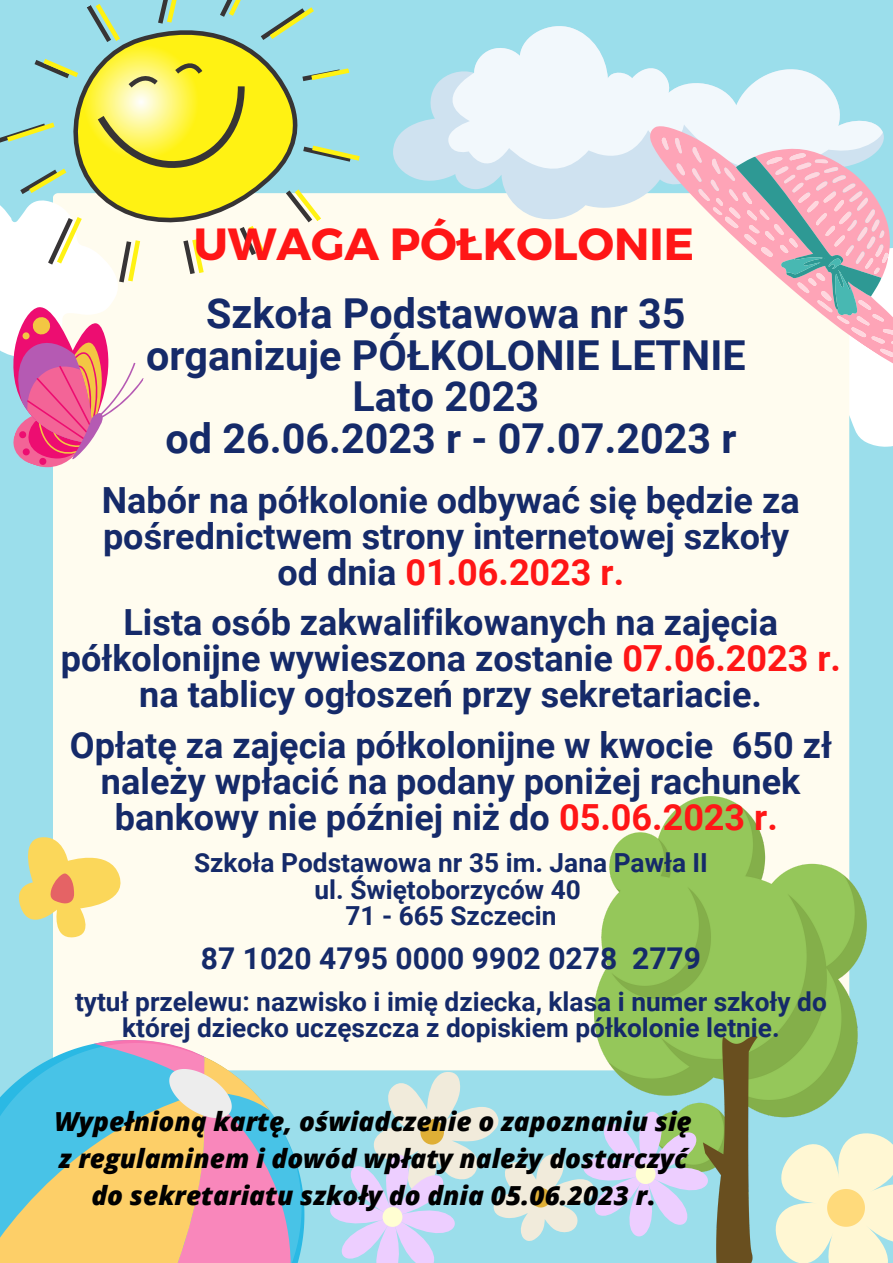
<style>
.page{position:relative;width:893px;height:1263px;background:#9bdeeb}
.page>*{position:absolute;margin:0;border:0;box-sizing:border-box;transform-origin:0 0}
.t1{font:700 45px "Montserrat";color:#ff1616}
.t2{font:700 41.25px "Roboto";color:#152a69}
.t3{font:700 36px/36px "Roboto";color:#152a69;text-align:center}
.t4{font:700 36px "Roboto";color:#ff1616}
.t5{font:700 30px "Roboto";color:#152a69}
.t6{font:700 26.25px/26.5px "Roboto";color:#152a69;text-align:center}
.t7{font:italic 800 26.25px/36.6px "Open Sans";color:#000;text-align:center}
.s1{color:#152a69}
.s2{color:#ff1616}
.s3{font-style:normal}
</style>
<div class="page">
<div style="left:53px;top:193px;width:796px;height:877px;background:#fffcef;border-radius:5px"></div>
<img style="left:594px;top:796px;width:273px;height:274px">
<svg style="left:392px;top:120px;width:225px;height:100px"></svg>
<svg style="left:428px;top:26px;width:412px;height:167px"></svg>
<svg style="left:617px;top:114px;width:252px;height:93px;background:#e1ecf3"></svg>
<svg style="left:658px;top:122px;width:235px;height:343px"></svg>
<svg style="left:18px;top:837px;width:103px;height:101px"></svg>
<svg style="left:0;top:1043px;width:301px;height:220px;background:#bbc1b3"></svg>
<svg style="left:0;top:0;width:368px;height:468px"></svg>
<svg style="left:307px;top:1070px;width:586px;height:193px"></svg>
<p class="t1" style="left:194px;top:214px;width:502px">UWAGA PÓŁKOLONIE</p>
<p class="t2" style="left:206px;top:290px;width:481px">Szkoła Podstawowa nr 35</p>
<p class="t2" style="left:146px;top:331px;width:601px">organizuje PÓŁKOLONIE LETNIE</p>
<p class="t2" style="left:352px;top:373px;width:188px">Lato 2023</p>
<p class="t2" style="left:165px;top:415px;width:572px">od 26.06.2023 r - 07.07.2023 r</p>
<p class="t3" style="left:102px;top:482px;width:699px;text-align:left">Nabór na półkolonie odbywać się będzie za pośrednictwem strony internetowej szkoły</p>
<p class="t4" style="left:277px;top:551px;width:348px"><span class="s1">od dnia</span> 01.06.2023 r.</p>
<p class="t3" style="left:61px;top:605px;width:781px">Lista osób zakwalifikowanych na zajęcia półkolonijne wywieszona zostanie <span class="s2">07.06.2023 r. </span>na tablicy ogłoszeń przy sekretariacie.</p>
<p class="t3" style="left:70px;top:728px;width:763px">Opłatę za zajęcia półkolonijne w kwocie 650 zł należy wpłacić na podany poniżej rachunek bankowy nie później niż do <span class="s2">05.06.2023 r.</span></p>
<p class="t6" style="left:194px;top:850px;width:515px">Szkoła Podstawowa nr 35 im. Jana Pawła II</p>
<p class="t6" style="left:314px;top:876px;width:268px">ul. Świętoborzyców 40</p>
<p class="t6" style="left:345px;top:903px;width:213px">71 - 665 Szczecin</p>
<p class="t5" style="left:201px;top:941px;width:501px">87 1020 4795 0000 9902 0278 2779</p>
<p class="t6" style="left:75px;top:988px;width:753px">tytuł przelewu: nazwisko i imię dziecka, klasa i numer szkoły do której dziecko uczęszcza z dopiskiem półkolonie letnie.</p>
<p class="t7" style="left:54px;top:1103px;width:639px">Wypełnioną kartę, oświadczenie o zapoznaniu się z regulaminem i dowód wpłaty należy dostarczyć do sekretariatu szkoły do dnia 05.06.2023 r<span class="s3">.</span></p>
</div>
